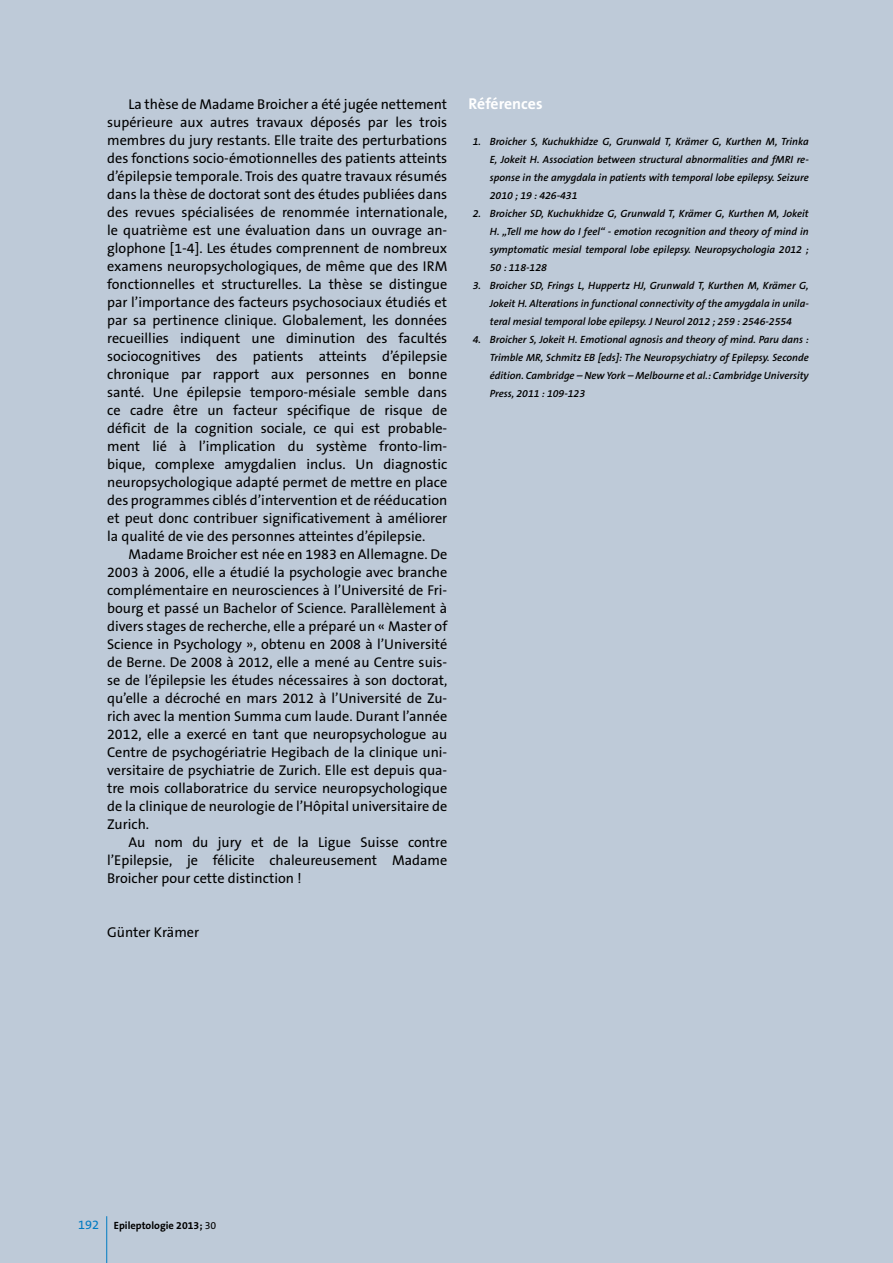
<style>
.page{position:relative;width:893px;height:1263px;background:#becad8}
.page>*{position:absolute;margin:0;border:0;box-sizing:border-box;transform-origin:0 0}
.t1{font:700 15.75px "The Sans B7";color:#fff}
.t2{font:14.25px/18px "The Sans B5 Plain";color:#000;text-align:justify}
.t3{font:italic 600 10.5px/18px "The Sans B6";color:#000;text-align:justify}
.t4{font:700 10.5px "The Sans B7";color:#000}
.s1{font-family:"The Sans B5 Plain";font-weight:400;font-size:12.75px;color:#007bc2}
.s2{font-family:"The Sans B5 Plain";font-weight:400}
</style>
<div class="page">
<hr style="left:106px;top:1216px;width:1px;height:47px;background:#007bc2">
<p class="t2" style="left:107px;top:96px;width:342px;text-indent:21px">La thèse de Madame Broicher a été jugée nettement supérieure aux autres travaux déposés par les trois membres du jury restants. Elle traite des perturbations des fonctions socio-émotionnelles des patients atteints d’épilepsie temporale. Trois des quatre travaux résumés dans la thèse de doctorat sont des études publiées dans des revues spécialisées de renommée internationale, le quatrième est une évaluation dans un ouvrage an&shy;glophone [1-4]. Les études comprennent de nombreux examens neuropsychologiques, de même que des IRM fonctionnelles et structurelles. La thèse se distingue par l’importance des facteurs psychosociaux étudiés et par sa pertinence clinique. Globalement, les données recueillies indiquent une diminution des facultés sociocognitives des patients atteints d’épilepsie chronique par rapport aux personnes en bonne santé. Une épilepsie temporo-mésiale semble dans ce cadre être un facteur spécifique de risque de déficit de la cognition sociale, ce qui est probable&shy;ment lié à l’implication du système fronto-lim&shy;bique, complexe amygdalien inclus. Un diagnostic neuropsychologique adapté permet de mettre en place des programmes ciblés d’intervention et de rééducation et peut donc contribuer significativement à améliorer la qualité de vie des personnes atteintes d’épilepsie.</p>
<p class="t2" style="left:107px;top:546px;width:342px;text-indent:21px">Madame Broicher est née en 1983 en Allemagne. De 2003 à 2006, elle a étudié la psychologie avec branche complémentaire en neurosciences à l’Université de Fri&shy;bourg et passé un Bachelor of Science. Parallèlement à divers stages de recherche, elle a préparé un « Master of Science in Psychology », obtenu en 2008 à l’Université de Berne. De 2008 à 2012, elle a mené au Centre suis&shy;se de l’épilepsie les études nécessaires à son doctorat, qu’elle a décroché en mars 2012 à l’Université de Zu&shy;rich avec la mention Summa cum laude. Durant l’année 2012, elle a exercé en tant que neuropsychologue au Centre de psychogériatrie Hegibach de la clinique uni&shy;versitaire de psychiatrie de Zurich. Elle est depuis qua&shy;tre mois collaboratrice du service neuropsychologique de la clinique de neurologie de l’Hôpital universitaire de Zurich.</p>
<p class="t2" style="left:107px;top:834px;width:342px;text-indent:21px">Au nom du jury et de la Ligue Suisse contre l’Epilepsie, je félicite chaleureusement Madame Broicher pour cette distinction !</p>
<p class="t2" style="left:107px;top:924px;width:93px">Günter Krämer</p>
<p class="t1" style="left:469px;top:96px;width:76px">Références</p>
<p class="t3" style="left:490px;top:133px;width:320px;text-indent:-17px">1. Broicher S, Kuchukhidze G, Grunwald T, Krämer G, Kurthen M, Trinka E, Jokeit H. Association between structural abnormalities and fMRI re&shy;sponse in the amygdala in patients with temporal lobe epilepsy. Seizure 2010 ; 19 : 426-431</p>
<p class="t3" style="left:490px;top:205px;width:321px;text-indent:-17px">2. Broicher SD, Kuchukhidze G, Grunwald T, Krämer G, Kurthen M, Jokeit H. „Tell me how do I feel“ - emotion recognition and theory of mind in symptomatic mesial temporal lobe epilepsy. Neuropsychologia 2012 ; 50 : 118-128</p>
<p class="t3" style="left:490px;top:277px;width:320px;text-indent:-17px">3. Broicher SD, Frings L, Huppertz HJ, Grunwald T, Kurthen M, Krämer G, Jokeit H. Alterations in functional connectivity of the amygdala in unila&shy;teral mesial temporal lobe epilepsy. J Neurol 2012 ; 259 : 2546-2554</p>
<p class="t3" style="left:490px;top:331px;width:321px;text-indent:-17px">4. Broicher S, Jokeit H. Emotional agnosis and theory of mind. Paru dans :<br>Trimble MR, Schmitz EB [eds]: The Neuropsychiatry of Epilepsy. Seconde édition. Cambridge – New York – Melbourne et al.: Cambridge University Press, 2011 : 109-123</p>
<p class="t4" style="left:78px;top:1220px;width:140px"><span class="s1">192</span> Epileptologie 2013; <span class="s2">30</span></p>
</div>
